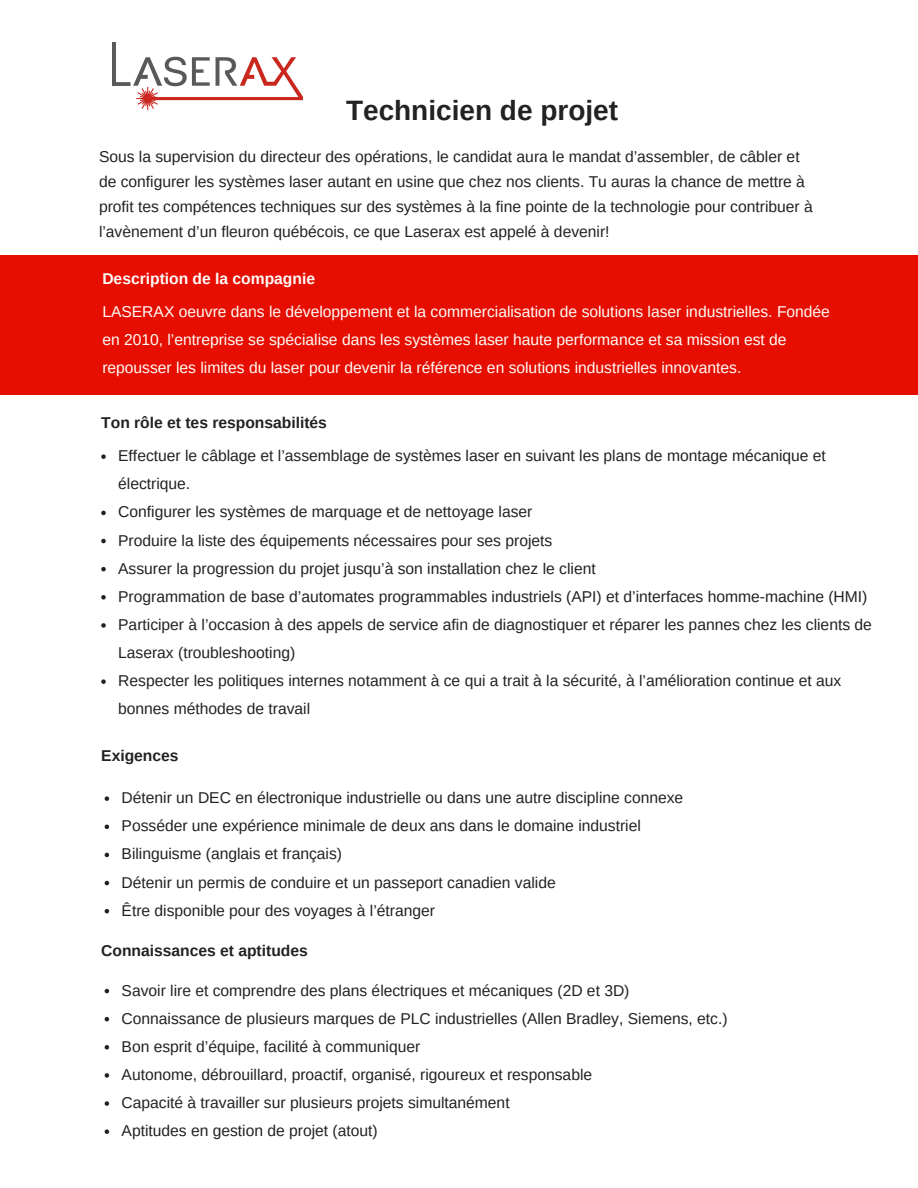
<style>
.page{position:relative;width:918px;height:1188px;background:#fff}
.page>*{position:absolute;margin:0;border:0;box-sizing:border-box;transform-origin:0 0}
.t1{font:700 28.05px "Arimo";color:#222}
.t2{font:15.6px/28.2px "Arimo";color:#222}
.t3{font:15.6px/28.2px "Arimo";color:#fffbf9}
.t4{font:700 15.6px "Arimo";color:#222}
.t5{font:700 15.6px "Arimo";color:#fffbf9}
</style>
<div class="page">
<div style="left:0;top:255px;width:918px;height:140px;background:#e60e00"></div>
<svg style="left:101px;top:454px;width:5px;height:5px"></svg>
<svg style="left:101px;top:511px;width:5px;height:4px"></svg>
<svg style="left:101px;top:539px;width:5px;height:4px"></svg>
<svg style="left:101px;top:567px;width:5px;height:4px"></svg>
<svg style="left:101px;top:595px;width:5px;height:5px"></svg>
<svg style="left:101px;top:623px;width:5px;height:5px"></svg>
<svg style="left:101px;top:679px;width:5px;height:5px"></svg>
<svg style="left:105px;top:796px;width:4px;height:5px"></svg>
<svg style="left:105px;top:825px;width:4px;height:4px"></svg>
<svg style="left:105px;top:853px;width:4px;height:4px"></svg>
<svg style="left:105px;top:881px;width:4px;height:4px"></svg>
<svg style="left:105px;top:909px;width:4px;height:4px"></svg>
<img style="left:112px;top:43px;width:191px;height:66px">
<svg style="left:105px;top:989px;width:4px;height:4px"></svg>
<svg style="left:105px;top:1017px;width:4px;height:4px"></svg>
<svg style="left:105px;top:1045px;width:4px;height:5px"></svg>
<svg style="left:105px;top:1073px;width:4px;height:5px"></svg>
<svg style="left:105px;top:1101px;width:4px;height:5px"></svg>
<svg style="left:105px;top:1129px;width:4px;height:5px"></svg>
<h1 class="t1" style="left:346px;top:95px;width:274px">Technicien de projet</h1>
<p class="t2" style="left:99px;top:145px;width:715px;line-height:24.8px">Sous la supervision du directeur des opérations, le candidat aura le mandat d’assembler, de câbler et de configurer les systèmes laser autant en usine que chez nos clients. Tu auras la chance de mettre à profit tes compétences techniques sur des systèmes à la fine pointe de la technologie pour contribuer à l’avènement d’un fleuron québécois, ce que Laserax est appelé à devenir!</p>
<p class="t5" style="left:102px;top:270px;width:214px">Description de la compagnie</p>
<p class="t3" style="left:102px;top:298px;width:729px">LASERAX oeuvre dans le développement et la commercialisation de solutions laser industrielles. Fondée en 2010, l’entreprise se spécialise dans les systèmes laser haute performance et sa mission est de repousser les limites du laser pour devenir la référence en solutions industrielles innovantes.</p>
<p class="t4" style="left:101px;top:414px;width:227px">Ton rôle et tes responsabilités</p>
<p class="t2" style="left:118px;top:442px;width:755px">Effectuer le câblage et l’assemblage de systèmes laser en suivant les plans de montage mécanique et électrique.<br>Configurer les systèmes de marquage et de nettoyage laser<br>Produire la liste des équipements nécessaires pour ses projets<br>Assurer la progression du projet jusqu’à son installation chez le client<br>Programmation de base d’automates programmables industriels (API) et d’interfaces homme-machine (HMI)<br>Participer à l’occasion à des appels de service afin de diagnostiquer et réparer les pannes chez les clients de Laserax (troubleshooting)<br>Respecter les politiques internes notamment à ce qui a trait à la sécurité, à l’amélioration continue et aux bonnes méthodes de travail</p>
<p class="t4" style="left:101px;top:747px;width:79px">Exigences</p>
<p class="t2" style="left:122px;top:784px;width:563px">Détenir un DEC en électronique industrielle ou dans une autre discipline connexe Posséder une expérience minimale de deux ans dans le domaine industriel Bilinguisme (anglais et français)<br>Détenir un permis de conduire et un passeport canadien valide<br>Être disponible pour des voyages à l’étranger</p>
<p class="t4" style="left:101px;top:942px;width:208px">Connaissances et aptitudes</p>
<p class="t2" style="left:122px;top:976px;width:608px">Savoir lire et comprendre des plans électriques et mécaniques (2D et 3D)<br>Connaissance de plusieurs marques de PLC industrielles (Allen Bradley, Siemens, etc.)<br>Bon esprit d’équipe, facilité à communiquer<br>Autonome, débrouillard, proactif, organisé, rigoureux et responsable<br>Capacité à travailler sur plusieurs projets simultanément<br>Aptitudes en gestion de projet (atout)</p>
</div>
